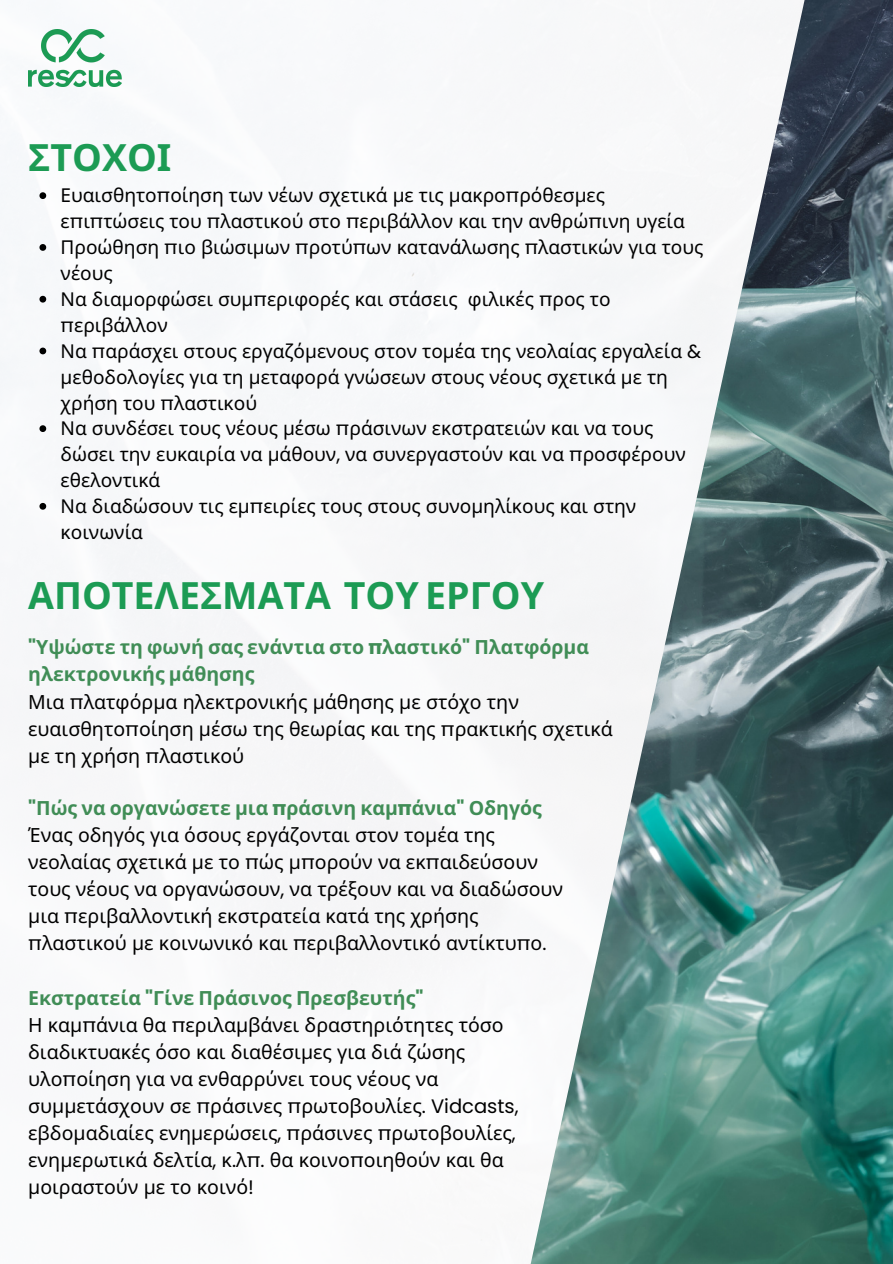
<style>
.page{position:relative;width:893px;height:1264px;background:#fff}
.page>*{position:absolute;margin:0;border:0;box-sizing:border-box;transform-origin:0 0}
.t1{font:700 37.5px "Noto Sans";color:#1c9b54}
.t2{font:19.5px/27px "Noto Sans";color:#000}
.t3{font:700 19.5px/27px "Noto Sans";color:#408d56}
.t4{font:19.05px/25.8px "Noto Sans";color:#000}
.s1{font-family:"Poppins"}
</style>
<div class="page">
<img style="left:0;top:29px;width:528px;height:1211px">
<img style="left:528px;top:0;width:364px;height:1263px">
<svg style="left:39px;top:192px;width:7px;height:7px"></svg>
<svg style="left:39px;top:244px;width:7px;height:7px"></svg>
<svg style="left:39px;top:296px;width:7px;height:6px"></svg>
<svg style="left:39px;top:347px;width:7px;height:7px"></svg>
<svg style="left:39px;top:425px;width:7px;height:7px"></svg>
<svg style="left:39px;top:503px;width:7px;height:6px"></svg>
<img style="left:28px;top:30px;width:94px;height:56px">
<p class="t1" style="left:28px;top:131px;width:145px">ΣΤΟΧΟΙ</p>
<p class="t4" style="left:61px;top:182px;width:625px">Ευαισθητο<span class="s1">π</span>οίηση των νέων σχετικά με τις μακρο<span class="s1">π</span>ρόθεσμες ε<span class="s1">π</span>ι<span class="s1">π</span>τώσεις του <span class="s1">π</span>λαστικού στο <span class="s1">π</span>εριβάλλον και την ανθρώ<span class="s1">π</span>ινη υγεία</p>
<p class="t4" style="left:61px;top:234px;width:644px">Προώθηση <span class="s1">π</span>ιο βιώσιμων <span class="s1">π</span>ροτύ<span class="s1">π</span>ων κατανάλωσης <span class="s1">π</span>λαστικών για τους νέους</p>
<p class="t4" style="left:61px;top:286px;width:551px">Να διαμορφώσει συμ<span class="s1">π</span>εριφορές και στάσεις φιλικές <span class="s1">π</span>ρος το <span class="s1">π</span>εριβάλλον</p>
<p class="t4" style="left:61px;top:337px;width:642px">Να <span class="s1">π</span>αράσχει στους εργαζόμενους στον τομέα της νεολαίας εργαλεία <span class="s1">&amp; </span>μεθοδολογίες για τη μεταφορά γνώσεων στους νέους σχετικά με τη χρήση του <span class="s1">π</span>λαστικού</p>
<p class="t4" style="left:61px;top:415px;width:626px">Να συνδέσει τους νέους μέσω <span class="s1">π</span>ράσινων εκστρατειών και να τους δώσει την ευκαιρία να μάθουν<span class="s1">,</span> να συνεργαστούν και να <span class="s1">π</span>ροσφέρουν εθελοντικά</p>
<p class="t4" style="left:61px;top:493px;width:577px">Να διαδώσουν τις εμ<span class="s1">π</span>ειρίες τους στους συνομηλίκους και στην κοινωνία</p>
<p class="t1" style="left:28px;top:568px;width:517px">ΑΠΟΤΕΛΕΣΜΑΤΑ ΤΟΥ ΕΡΓΟΥ</p>
<p class="t3" style="left:28px;top:633px;width:562px"><span class="s1">"</span>Υψώστε τη φωνή σας ενάντια στο <span class="s1">π</span>λαστικό<span class="s1">"</span> Πλατφόρμα ηλεκτρονικής μάθησης</p>
<p class="t2" style="left:28px;top:687px;width:586px">Μια <span class="s1">π</span>λατφόρμα ηλεκτρονικής μάθησης με στόχο την ευαισθητο<span class="s1">π</span>οίηση μέσω της θεωρίας και της <span class="s1">π</span>ρακτικής σχετικά με τη χρήση <span class="s1">π</span>λαστικού</p>
<p class="t3" style="left:28px;top:793px;width:515px"><span class="s1">"</span>Πώς να οργανώσετε μια <span class="s1">π</span>ράσινη καμ<span class="s1">π</span>άνια<span class="s1">"</span> Οδηγός</p>
<p class="t2" style="left:28px;top:820px;width:536px">Ένας οδηγός για όσους εργάζονται στον τομέα της νεολαίας σχετικά με το <span class="s1">π</span>ώς μ<span class="s1">π</span>ορούν να εκ<span class="s1">π</span>αιδεύσουν τους νέους να οργανώσουν<span class="s1">,</span> να τρέξουν και να διαδώσουν μια <span class="s1">π</span>εριβαλλοντική εκστρατεία κατά της χρήσης <span class="s1">π</span>λαστικού με κοινωνικό και <span class="s1">π</span>εριβαλλοντικό αντίκτυ<span class="s1">π</span>ο<span class="s1">.</span></p>
<p class="t3" style="left:28px;top:984px;width:397px">Εκστρατεία <span class="s1">"</span>Γίνε Πράσινος Πρεσβευτής<span class="s1">"</span></p>
<p class="t2" style="left:28px;top:1011px;width:492px">Η καμ<span class="s1">π</span>άνια θα <span class="s1">π</span>εριλαμβάνει δραστηριότητες τόσο διαδικτυακές όσο και διαθέσιμες για διά ζώσης υλο<span class="s1">π</span>οίηση για να ενθαρρύνει τους νέους να συμμετάσχουν σε <span class="s1">π</span>ράσινες <span class="s1">π</span>ρωτοβουλίες<span class="s1">. Vidcasts, </span>εβδομαδιαίες ενημερώσεις<span class="s1">, π</span>ράσινες <span class="s1">π</span>ρωτοβουλίες<span class="s1">, </span>ενημερωτικά δελτία<span class="s1">,</span> κ<span class="s1">.</span>λ<span class="s1">π.</span> θα κοινο<span class="s1">π</span>οιηθούν και θα μοιραστούν με το κοινό<span class="s1">!</span></p>
</div>
